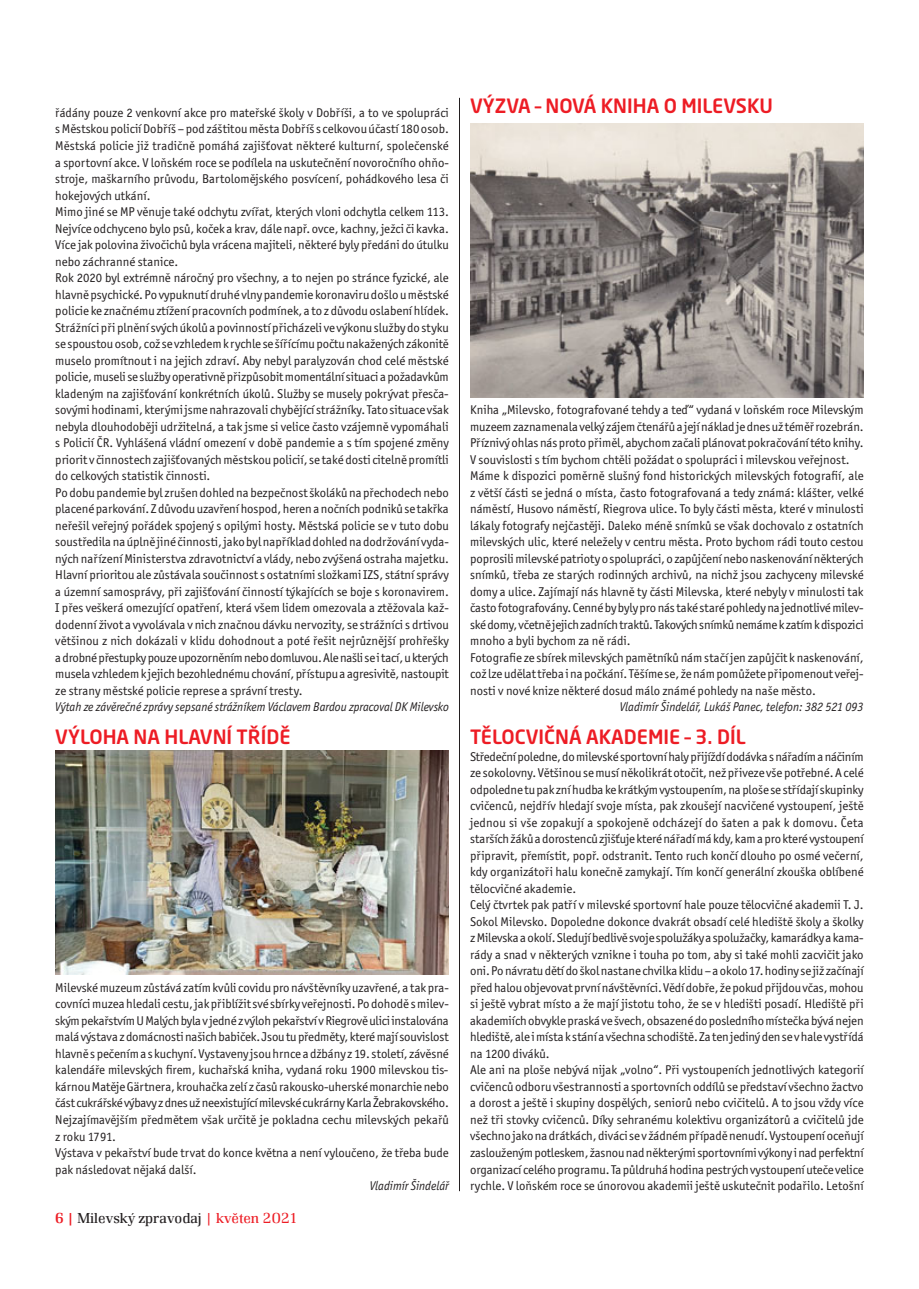
<style>
.page{position:relative;width:919px;height:1289px;background:#fff}
.page>*{position:absolute;margin:0;border:0;box-sizing:border-box;transform-origin:0 0}
.t1{font:500 19.5px "Neo Sans Pro";color:#ed1c24}
.t2{font:300 15px "Renault TOT";color:#231f20}
.t3{font:12.75px/16.5px "Officina Sans Itc TOT";color:#231f20}
.t4{font:italic 12.75px "Officina Sans Itc TOT";color:#231f20;scale:.95 1}
.s1{font-weight:500;color:#ed1c24}
.s2{color:#ed1c24}
</style>
<div class="page">
<img style="left:55px;top:750px;width:394px;height:224px">
<img style="left:470px;top:123px;width:393px;height:274px">
<hr style="left:459px;top:98px;width:1px;height:1093px;background:#231f20">
<p class="t3" style="left:55px;top:105px;width:395px">řádány pouze 2 venkovní akce pro mateřské školy v Dobříši, a to ve spolupráci s Městskou policií Dobříš – pod záštitou města Dobříš s celkovou účastí 180 osob.<br>Městská policie již tradičně pomáhá zajišťovat některé kulturní, společenské a sportovní akce. V loňském roce se podílela na uskutečnění novoročního ohňo&shy;stroje, maškarního průvodu, Bartolomějského posvícení, pohádkového lesa či hokejových utkání.<br>Mimo jiné se MP věnuje také odchytu zvířat, kterých vloni odchytla celkem 113.<br>Nejvíce odchyceno bylo psů, koček a krav, dále např. ovce, kachny, ježci či kavka.<br>Více jak polovina živočichů byla vrácena majiteli, některé byly předáni do útulku nebo záchranné stanice.<br>Rok 2020 byl extrémně náročný pro všechny, a to nejen po stránce fyzické, ale hlavně psychické. Po vypuknutí druhé vlny pandemie koronaviru došlo u městské policie ke značnému ztížení pracovních podmínek, a to z důvodu oslabení hlídek.<br>Strážníci při plnění svých úkolů a povinností přicházeli ve výkonu služby do styku se spoustou osob, což se vzhledem k rychle se šířícímu počtu nakažených zákonitě muselo promítnout i na jejich zdraví. Aby nebyl paralyzován chod celé městské policie, museli se služby operativně přizpůsobit momentální situaci a požadavkům kladeným na zajišťování konkrétních úkolů. Služby se musely pokrývat přesča&shy;sovými hodinami, kterými jsme nahrazovali chybějící strážníky. Tato situace však nebyla dlouhodoběji udržitelná, a tak jsme si velice často vzájemně vypomáhali s Policií ČR. Vyhlášená vládní omezení v době pandemie a s tím spojené změny priorit v činnostech zajišťovaných městskou policií, se také dosti citelně promítli do celkových statistik činnosti.<br>Po dobu pandemie byl zrušen dohled na bezpečnost školáků na přechodech nebo placené parkování. Z důvodu uzavření hospod, heren a nočních podniků se takřka neřešil veřejný pořádek spojený s opilými hosty. Městská policie se v tuto dobu soustředila na úplně jiné činnosti, jako byl například dohled na dodržování vyda&shy;ných nařízení Ministerstva zdravotnictví a vlády, nebo zvýšená ostraha majetku.<br>Hlavní prioritou ale zůstávala součinnost s ostatními složkami IZS, státní správy a územní samosprávy, při zajišťování činností týkajících se boje s koronavirem.<br>I přes veškerá omezující opatření, která všem lidem omezovala a ztěžovala kaž&shy;dodenní život a vyvolávala v nich značnou dávku nervozity, se strážníci s drtivou většinou z nich dokázali v klidu dohodnout a poté řešit nejrůznější prohřešky a drobné přestupky pouze upozorněním nebo domluvou. Ale našli se i tací, u kterých musela vzhledem k jejich bezohlednému chování, přístupu a agresivitě, nastoupit ze strany městské policie represe a správní tresty.</p>
<p class="t4" style="left:55px;top:702px;width:416px">Výtah ze závěrečné zprávy sepsané strážníkem Václavem Bardou zpracoval DK Milevsko</p>
<h1 class="t1" style="left:55px;top:725px;width:237px">VÝLOHA NA HLAVNÍ TŘÍDĚ</h1>
<p class="t3" style="left:55px;top:980px;width:395px">Milevské muzeum zůstává zatím kvůli covidu pro návštěvníky uzavřené, a tak pra&shy;covníci muzea hledali cestu, jak přiblížit své sbírky veřejnosti. Po dohodě s milev&shy;ským pekařstvím U Malých byla v jedné z výloh pekařství v Riegrově ulici instalována malá výstava z domácnosti našich babiček. Jsou tu předměty, které mají souvislost hlavně s pečením a s kuchyní. Vystaveny jsou hrnce a džbány z 19. století, závěsné kalendáře milevských firem, kuchařská kniha, vydaná roku 1900 milevskou tis&shy;kárnou Matěje Gärtnera, krouhačka zelí z časů rakousko-uherské monarchie nebo část cukrářské výbavy z dnes už neexistující milevské cukrárny Karla Žebrakovského.<br>Nejzajímavějším předmětem však určitě je pokladna cechu milevských pekařů z roku 1791.<br>Výstava v pekařství bude trvat do konce května a není vyloučeno, že třeba bude pak následovat nějaká další.</p>
<p class="t4" style="left:370px;top:1180px;width:85px">Vladimír Šindelář</p>
<p class="t2" style="left:55px;top:1212px;width:244px"><span class="s1">6 |</span> Milevský zpravodaj <span class="s2">| květen 2021</span></p>
<h1 class="t1" style="left:470px;top:95px;width:304px">VÝZVA – NOVÁ KNIHA O MILEVSKU</h1>
<p class="t3" style="left:470px;top:402px;width:395px">Kniha „Milevsko, fotografované tehdy a teď“ vydaná v loňském roce Milevským muzeem zaznamenala velký zájem čtenářů a její náklad je dnes už téměř rozebrán.<br>Příznivý ohlas nás proto přiměl, abychom začali plánovat pokračování této knihy.<br>V souvislosti s tím bychom chtěli požádat o spolupráci i milevskou veřejnost.<br>Máme k dispozici poměrně slušný fond historických milevských fotografií, ale z větší části se jedná o místa, často fotografovaná a tedy známá: klášter, velké náměstí, Husovo náměstí, Riegrova ulice. To byly části města, které v minulosti lákaly fotografy nejčastěji. Daleko méně snímků se však dochovalo z ostatních milevských ulic, které neležely v centru města. Proto bychom rádi touto cestou poprosili milevské patrioty o spolupráci, o zapůjčení nebo naskenování některých snímků, třeba ze starých rodinných archivů, na nichž jsou zachyceny milevské domy a ulice. Zajímají nás hlavně ty části Milevska, které nebyly v minulosti tak často fotografovány. Cenné by byly pro nás také staré pohledy na jednotlivé milev&shy;ské domy, včetně jejich zadních traktů. Takových snímků nemáme k zatím k dispozici mnoho a byli bychom za ně rádi.<br>Fotografie ze sbírek milevských pamětníků nám stačí jen zapůjčit k naskenování, což lze udělat třeba i na počkání. Těšíme se, že nám pomůžete připomenout veřej&shy;nosti v nové knize některé dosud málo známé pohledy na naše město.</p>
<p class="t4" style="left:620px;top:702px;width:258px">Vladimír Šindelář, Lukáš Panec, telefon: 382 521 093</p>
<h1 class="t1" style="left:470px;top:726px;width:277px">TĚLOCVIČNÁ AKADEMIE – 3. DÍL</h1>
<p class="t3" style="left:470px;top:749px;width:395px">Středeční poledne, do milevské sportovní haly přijíždí dodávka s nářadím a náčiním ze sokolovny. Většinou se musí několikrát otočit, než přiveze vše potřebné. A celé odpoledne tu pak zní hudba ke krátkým vystoupením, na ploše se střídají skupinky cvičenců, nejdřív hledají svoje místa, pak zkoušejí nacvičené vystoupení, ještě jednou si vše zopakují a spokojeně odcházejí do šaten a pak k domovu. Četa starších žáků a dorostenců zjišťuje které nářadí má kdy, kam a pro které vystoupení připravit, přemístit, popř. odstranit. Tento ruch končí dlouho po osmé večerní, kdy organizátoři halu konečně zamykají. Tím končí generální zkouška oblíbené tělocvičné akademie.<br>Celý čtvrtek pak patří v milevské sportovní hale pouze tělocvičné akademii T. J.<br>Sokol Milevsko. Dopoledne dokonce dvakrát obsadí celé hlediště školy a školky z Milevska a okolí. Sledují bedlivě svoje spolužáky a spolužačky, kamarádky a kama&shy;rády a snad v některých vznikne i touha po tom, aby si také mohli zacvičit jako oni. Po návratu dětí do škol nastane chvilka klidu – a okolo 17. hodiny se již začínají před halou objevovat první návštěvníci. Vědí dobře, že pokud přijdou včas, mohou si ještě vybrat místo a že mají jistotu toho, že se v hledišti posadí. Hlediště při akademiích obvykle praská ve švech, obsazené do posledního místečka bývá nejen hlediště, ale i místa k stání a všechna schodiště. Za ten jediný den se v hale vystřídá na 1200 diváků.<br>Ale ani na ploše nebývá nijak „volno“. Při vystoupeních jednotlivých kategorií cvičenců odboru všestrannosti a sportovních oddílů se představí všechno žactvo a dorost a ještě i skupiny dospělých, seniorů nebo cvičitelů. A to jsou vždy více než tři stovky cvičenců. Díky sehranému kolektivu organizátorů a cvičitelů jde všechno jako na drátkách, diváci se v žádném případě nenudí. Vystoupení oceňují zaslouženým potleskem, žasnou nad některými sportovními výkony i nad perfektní organizací celého programu. Ta půldruhá hodina pestrých vystoupení uteče velice rychle. V loňském roce se únorovou akademii ještě uskutečnit podařilo. Letošní</p>
</div>
